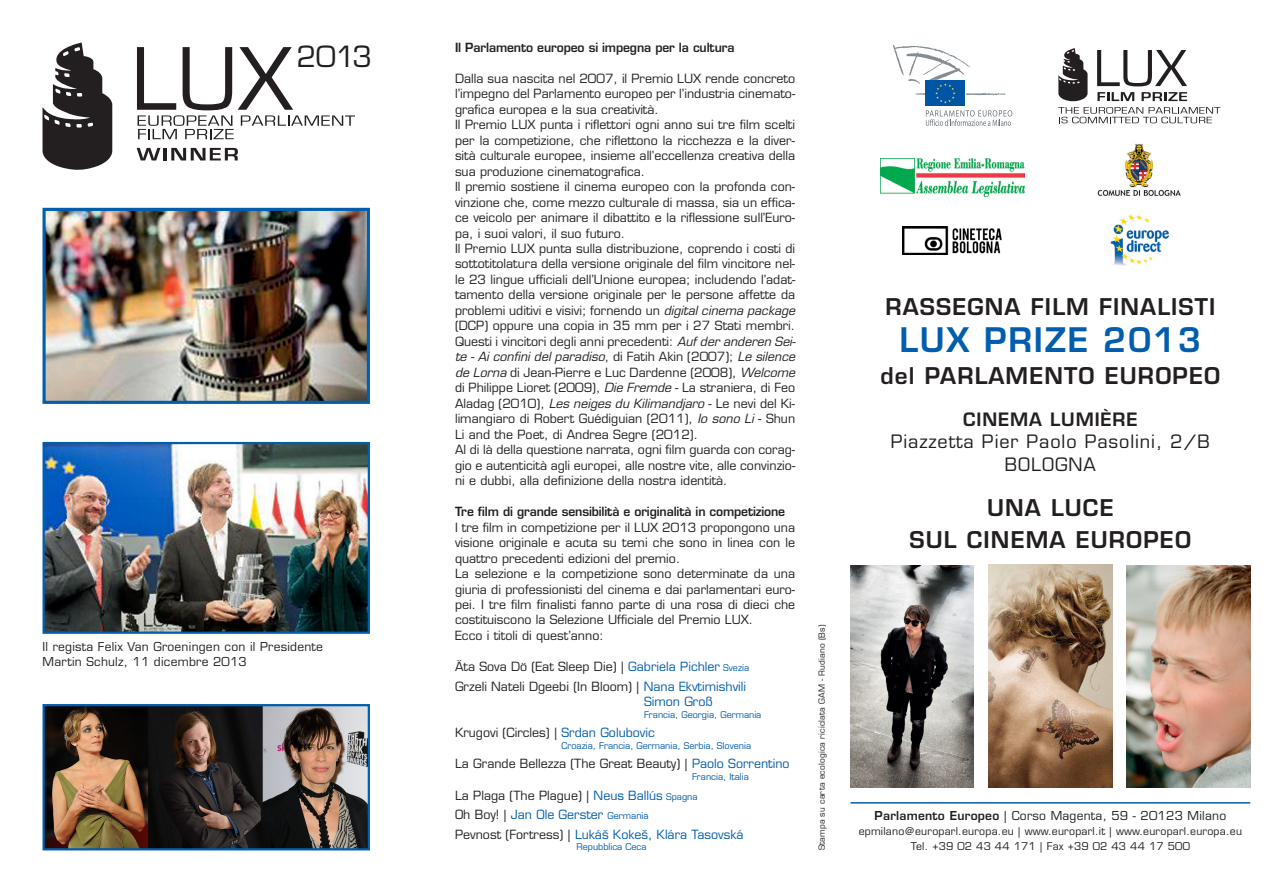
<style>
.page{position:relative;width:1263px;height:893px;background:#fff}
.page>*{position:absolute;margin:0;border:0;box-sizing:border-box;transform-origin:0 0}
.t1{font:600 33px "Eurostile LT Std";letter-spacing:.05em;color:#015dad}
.t2{font:28.5px "Eurostile LT Std";color:#231f20}
.t3{font:600 22.5px "Eurostile LT Std";letter-spacing:.05em;color:#231f20}
.t4{font:18px "Eurostile LT Std";letter-spacing:.05em;color:#231f20}
.t5{font:600 18px "Eurostile LT Std";letter-spacing:.05em;color:#231f20}
.Pa1{font:12.3px/15.5px "Eurostile LT Std";color:#231f20;text-align:justify}
.Pa2{font:12.3px/15.5px "Eurostile LT Std";color:#231f20}
.t6{font:600 12.3px "Eurostile LT Std";letter-spacing:-.01em;color:#231f20}
.Pa2-2{font:12.3px "Eurostile LT Std";color:#015dad}
.t7{font:12px "Eurostile LT Std";letter-spacing:.02em;color:#231f20}
.t8{font:10.5px "Eurostile LT Std";letter-spacing:.02em;color:#231f20}
.Pa2-3{font:9px "Eurostile LT Std";color:#015dad}
.t9{font:8.25px "Eurostile LT Std";letter-spacing:.02em;color:#231f20}
.s1{font-style:italic}
.s2{color:#015dad}
.s3{font-size:9px;color:#015dad}
.s4{color:#231f20}
.s5{font-size:9px}
.s6{font-weight:600}
</style>
<div class="page">
<svg style="left:43px;top:43px;width:69px;height:127px"></svg>
<svg style="left:137px;top:47px;width:218px;height:92px"></svg>
<svg style="left:137px;top:148px;width:101px;height:12px"></svg>
<svg style="left:1058px;top:48px;width:162px;height:75px"></svg>
<img style="left:850px;top:565px;width:123px;height:223px">
<img style="left:989px;top:564px;width:123px;height:224px">
<img style="left:1127px;top:565px;width:123px;height:223px">
<hr style="left:850px;top:802px;width:400px;height:2px;background:#015dad">
<div style="left:926px;top:81px;width:39px;height:25px;background:#0155a5"></div>
<svg style="left:893px;top:45px;width:112px;height:58px"></svg>
<svg style="left:926px;top:110px;width:86px;height:16px"></svg>
<div style="left:295px;top:36px;width:83px;height:41px;background:#fff"></div>
<img style="left:46px;top:707px;width:321px;height:140px">
<div style="left:43px;top:704px;width:327px;height:146px;border:2px solid #015dad"></div>
<img style="left:46px;top:445px;width:321px;height:186px">
<div style="left:43px;top:442px;width:327px;height:192px;border:2px solid #015dad"></div>
<img style="left:47px;top:212px;width:319px;height:188px">
<div style="left:43px;top:208px;width:327px;height:196px;border:3px solid #015dad"></div>
<img style="left:880px;top:158px;width:145px;height:38px">
<img style="left:1110px;top:214px;width:59px;height:52px">
<img style="left:902px;top:226px;width:100px;height:29px">
<img style="left:1097px;top:143px;width:84px;height:53px">
<p class="t2" style="left:296px;top:40px;width:77px">2013</p>
<p class="t7" style="left:43px;top:639px;width:282px">Il regista Felix Van Groeningen con il Presidente</p>
<p class="t7" style="left:43px;top:654px;width:206px">Martin Schulz, 11 dicembre 2013</p>
<p class="t6" style="left:455px;top:40px;width:281px">Il Parlamento europeo si impegna per la cultura</p>
<p class="Pa1" style="left:455px;top:71px;width:342px">Dalla sua nascita nel 2007, il Premio LUX rende concreto l’impegno del Parlamento europeo per l’industria cinemato&shy;grafica europea e la sua creatività.</p>
<p class="Pa1" style="left:455px;top:117px;width:342px">Il Premio LUX punta i riflettori ogni anno sui tre film scelti per la competizione, che riflettono la ricchezza e la diver&shy;sità culturale europee, insieme all’eccellenza creativa della sua produzione cinematografica.</p>
<p class="Pa1" style="left:455px;top:179px;width:342px">Il premio sostiene il cinema europeo con la profonda con&shy;vinzione che, come mezzo culturale di massa, sia un effica&shy;ce veicolo per animare il dibattito e la riflessione sull’Euro&shy;pa, i suoi valori, il suo futuro.</p>
<p class="Pa1" style="left:455px;top:241px;width:342px">Il Premio LUX punta sulla distribuzione, coprendo i costi di sottotitolatura della versione originale del film vincitore nel&shy;le 23 lingue ufficiali dell’Unione europea; includendo l’adat&shy;tamento della versione originale per le persone affette da problemi uditivi e visivi; fornendo un <span class="s1">digital cinema package </span>(DCP) oppure una copia in 35 mm per i 27 Stati membri.<br>Questi i vincitori degli anni precedenti: <span class="s1">Auf der anderen Sei&shy;te - Ai confini del paradiso</span>, di Fatih Akin (2007); <span class="s1">Le silence de Lorna</span> di Jean-Pierre e Luc Dardenne (2008), <span class="s1">Welcome </span>di Philippe Lioret (2009), <span class="s1">Die Fremde</span> - La straniera, di Feo Aladag (2010), <span class="s1">Les neiges du Kilimandjaro</span> - Le nevi del Ki&shy;limangiaro di Robert Guédiguian (2011), <span class="s1">Io sono Li</span> - Shun Li and the Poet, di Andrea Segre (2012).</p>
<p class="Pa1" style="left:455px;top:442px;width:342px">Al di là della questione narrata, ogni film guarda con corag&shy;gio e autenticità agli europei, alle nostre vite, alle convinzio&shy;ni e dubbi, alla definizione della nostra identità.</p>
<p class="t6" style="left:455px;top:504px;width:332px">Tre film di grande sensibilità e originalità in competizione</p>
<p class="Pa1" style="left:455px;top:519px;width:342px">I tre film in competizione per il LUX 2013 propongono una visione originale e acuta su temi che sono in linea con le quattro precedenti edizioni del premio.</p>
<p class="Pa1" style="left:455px;top:566px;width:342px">La selezione e la competizione sono determinate da una giuria di professionisti del cinema e dai parlamentari euro&shy;pei. I tre film finalisti fanno parte di una rosa di dieci che costituiscono la Selezione Ufficiale del Premio LUX.</p>
<p class="Pa1" style="left:455px;top:628px;width:150px">Ecco i titoli di quest’anno:</p>
<p class="Pa2" style="left:455px;top:659px;width:296px">Äta Sova Dö (Eat Sleep Die) | <span class="s2">Gabriela Pichler</span> <span class="s3">Svezia</span></p>
<p class="Pa2" style="left:644px;top:678px;width:104px;text-indent:-189px">Grzeli Nateli Dgeebi (In Bloom) | <span class="s2">Nana Ekvtimishvili<br>Simon Groß</span></p>
<p class="Pa2-3" style="left:644px;top:709px;width:119px">Francia, Georgia, Germania</p>
<p class="Pa2" style="left:455px;top:725px;width:201px">Krugovi (Circles) | <span class="s2">Srdan Golubovic</span></p>
<p class="Pa2-3" style="left:561px;top:740px;width:191px">Croazia, Francia, Germania, Serbia, Slovenia</p>
<p class="Pa2" style="left:455px;top:756px;width:336px">La Grande Bellezza (The Great Beauty) | <span class="s2">Paolo Sorrentino</span></p>
<p class="Pa2-3" style="left:692px;top:771px;width:58px">Francia, Italia</p>
<p class="Pa2" style="left:455px;top:787px;width:244px">La Plaga (The Plague) | <span class="s2">Neus Ballús</span> <span class="s3">Spagna</span></p>
<p class="Pa2-2" style="left:455px;top:807px;width:195px"><span class="s4">Oh Boy! |</span> Jan Ole Gerster <span class="s5">Germania</span></p>
<p class="Pa2-2" style="left:455px;top:827px;width:290px"><span class="s4">Pevnost (Fortress) |</span> Lukáš Kokeš, Klára Tasovská</p>
<p class="Pa2-3" style="left:576px;top:842px;width:72px">Repubblica Ceca</p>
<p class="t9" style="left:817px;top:850px;width:227px;rotate:-90deg">Stampa su carta ecologica riciclata GAM - Rudiano (Bs)</p>
<p class="t3" style="left:885px;top:292px;width:331px">RASSEGNA FILM FINALISTI</p>
<p class="t1" style="left:899px;top:319px;width:303px">LUX PRIZE 2013</p>
<p class="t3" style="left:880px;top:361px;width:341px">del PARLAMENTO EUROPEO</p>
<p class="t5" style="left:963px;top:408px;width:176px">CINEMA LUMIÈRE</p>
<p class="t4" style="left:891px;top:431px;width:321px">Piazzetta Pier Paolo Pasolini, 2/B</p>
<p class="t4" style="left:1005px;top:453px;width:93px">BOLOGNA</p>
<p class="t3" style="left:987px;top:494px;width:128px">UNA LUCE</p>
<p class="t3" style="left:910px;top:525px;width:283px">SUL CINEMA EUROPEO</p>
<p class="t7" style="left:874px;top:809px;width:353px"><span class="s6">Parlamento Europeo</span> | Corso Magenta, 59 - 20123 Milano</p>
<p class="t8" style="left:859px;top:825px;width:385px">epmilano@europarl.europa.eu | www.europarl.it | www.europarl.europa.eu</p>
<p class="t8" style="left:911px;top:840px;width:281px">Tel. +39 02 43 44 171 | Fax +39 02 43 44 17 500</p>
</div>
